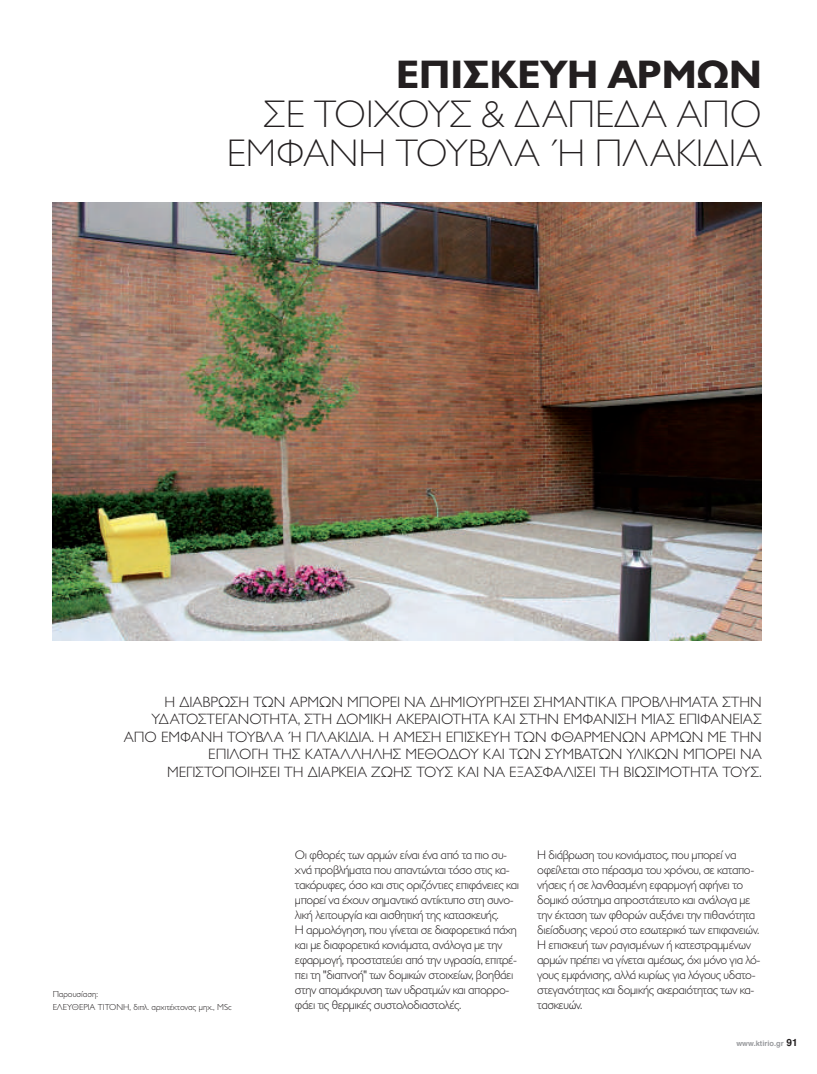
<style>
.page{position:relative;width:817px;height:1074px;background:#fff}
.page>*{position:absolute;margin:0;border:0;box-sizing:border-box;transform-origin:0 0}
.t1{font:700 40px "Gill Sans Hel";color:#231f20}
.t2{font:300 expanded 38.75px/39.4px "Gill Sans Hel";color:#231f20;text-align:right}
.t3{font:300 15px/17.5px "Gill Sans Hel";color:#231f20;text-align:right}
.t4{font:300 12.5px/15px "Gill Sans Hel";letter-spacing:-.025em;color:#231f20}
.t5{font:300 8.75px/13.5px "Gill Sans Hel";color:#231f20}
.t6{font:700 7.5px "Helvetica";color:#999b9e}
.s1{font-size:10px;color:#231f20}
</style>
<div class="page">
<img style="left:53px;top:202px;width:708px;height:439px">
<h1 class="t1" style="left:396px;top:60px;width:367px">ΕΠΙΣΚΕΥΗ ΑΡΜΩΝ</h1>
<h2 class="t2" style="left:227px;top:98px;width:536px">ΣΕ ΤΟΙΧΟΥΣ &amp; ΔΑΠΕΔΑ ΑΠΟ<br>ΕΜΦΑΝΗ ΤΟΥΒΛΑ Ή ΠΛΑΚΙΔΙΑ</h2>
<p class="t3" style="left:124px;top:694px;width:639px">Η ΔΙΑΒΡΩΣΗ ΤΩΝ ΑΡΜΩΝ ΜΠΟΡΕΙ ΝΑ ΔΗΜΙΟΥΡΓΗΣΕΙ ΣΗΜΑΝΤΙΚΑ ΠΡΟΒΛΗΜΑΤΑ ΣΤΗΝ ΥΔΑΤΟΣΤΕΓΑΝΟΤΗΤΑ, ΣΤΗ ΔΟΜΙΚΗ ΑΚΕΡΑΙΟΤΗΤΑ ΚΑΙ ΣΤΗΝ ΕΜΦΑΝΙΣΗ ΜΙΑΣ ΕΠΙΦΑΝΕΙΑΣ ΑΠΟ ΕΜΦΑΝΗ ΤΟΥΒΛΑ Ή ΠΛΑΚΙΔΙΑ. Η ΑΜΕΣΗ ΕΠΙΣΚΕΥΗ ΤΩΝ ΦΘΑΡΜΕΝΩΝ ΑΡΜΩΝ ΜΕ ΤΗΝ ΕΠΙΛΟΓΗ ΤΗΣ ΚΑΤΑΛΛΗΛΗΣ ΜΕΘΟΔΟΥ ΚΑΙ ΤΩΝ ΣΥΜΒΑΤΩΝ ΥΛΙΚΩΝ ΜΠΟΡΕΙ ΝΑ ΜΕΓΙΣΤΟΠΟΙΗΣΕΙ ΤΗ ΔΙΑΡΚΕΙΑ ΖΩΗΣ ΤΟΥΣ ΚΑΙ ΝΑ ΕΞΑΣΦΑΛΙΣΕΙ ΤΗ ΒΙΩΣΙΜΟΤΗΤΑ ΤΟΥΣ.</p>
<p class="t5" style="left:53px;top:987px;width:180px">Παρουσίαση:<br>ΕΛΕΥΘΕΡΙΑ ΤΙΤΟΝΗ, διπλ. αρχιτέκτονας μηχ., MSc</p>
<p class="t4" style="left:295px;top:848px;width:226px">Οι φθορές των αρμών είναι ένα από τα πιο συ&shy;χνά προβλήματα που απαντώνται τόσο στις κα&shy;τακόρυφες, όσο και στις οριζόντιες επιφάνειες και μπορεί να έχουν σημαντικό αντίκτυπο στη συνο&shy;λική λειτουργία και αισθητική της κατασκευής.<br>Η αρμολόγηση, που γίνεται σε διαφορετικά πάχη και με διαφορετικά κονιάματα, ανάλογα με την εφαρμογή, προστατεύει από την υγρασία, επιτρέ&shy;πει τη "διαπνοή" των δομικών στοιχείων, βοηθάει στην απομάκρυνση των υδρατμών και απορρο&shy;φάει τις θερμικές συστολοδιαστολές.</p>
<p class="t4" style="left:537px;top:848px;width:225px">Η διάβρωση του κονιάματος, που μπορεί να οφείλεται στο πέρασμα του χρόνου, σε καταπο&shy;νήσεις ή σε λανθασμένη εφαρμογή αφήνει το δομικό σύστημα απροστάτευτο και ανάλογα με την έκταση των φθορών αυξάνει την πιθανότητα διείσδυσης νερού στο εσωτερικό των επιφανειών.<br>Η επισκευή των ραγισμένων ή κατεστραμμένων αρμών πρέπει να γίνεται αμέσως, όχι μόνο για λό&shy;γους εμφάνισης, αλλά κυρίως για λόγους υδατο&shy;στεγανότητας και δομικής ακεραιότητας των κα&shy;τασκευών.</p>
<p class="t6" style="left:736px;top:1039px;width:63px">www.ktirio.gr <span class="s1">91</span></p>
</div>
